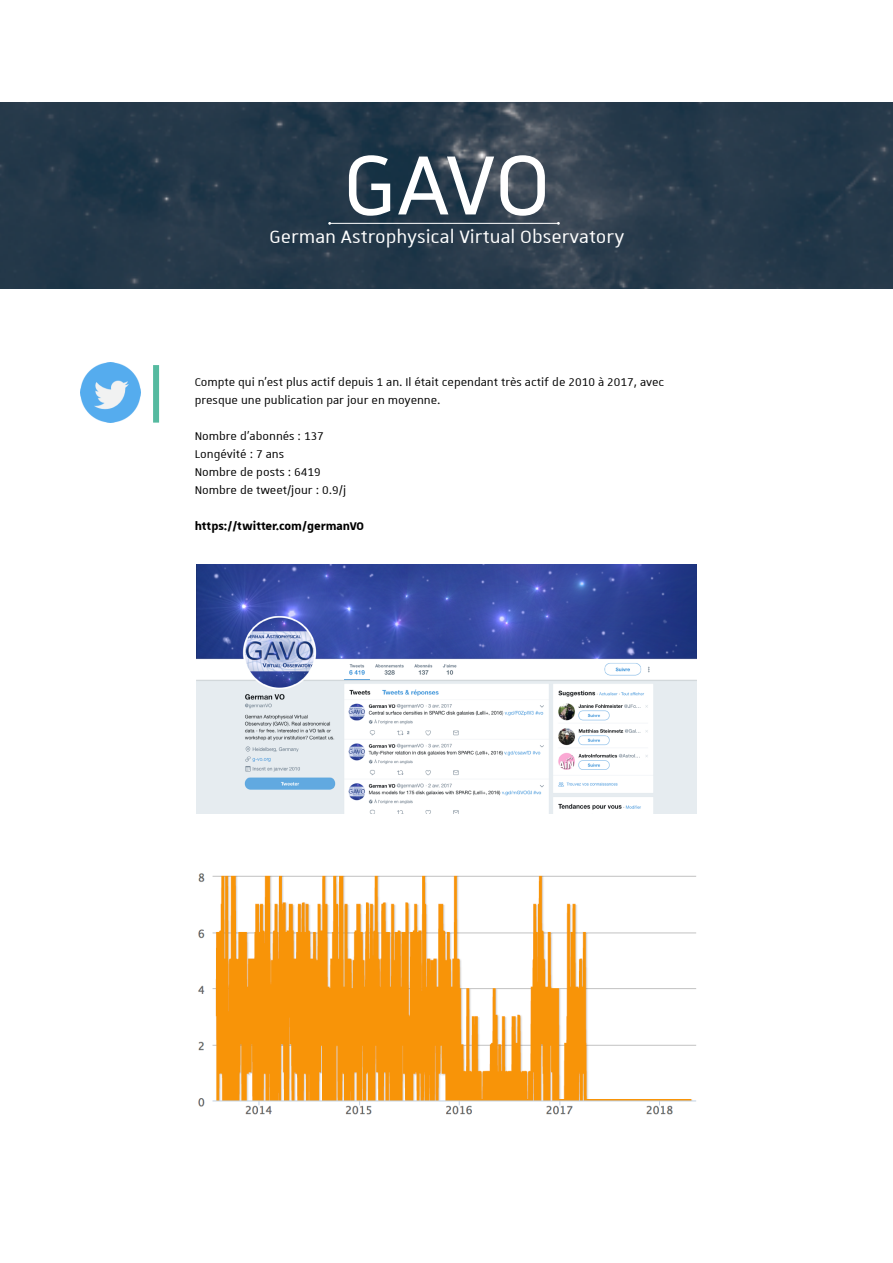
<style>
.page{position:relative;width:893px;height:1263px;background:#fff}
.page>*{position:absolute;margin:0;border:0;box-sizing:border-box;transform-origin:0 0}
.t1{font:114px "Unistra A";color:#fff}
.t2{font:24px "Unistra A";color:#fff}
.t3{font:15px/18px "Unistra A";color:#000}
.t4{font:700 15px "Unistra A";color:#000}
</style>
<div class="page">
<img style="left:81px;top:363px;width:59px;height:59px">
<img style="left:0;top:102px;width:893px;height:186px">
<hr style="left:330px;top:223px;width:228px;height:1px;background:#fff">
<div style="left:153px;top:365px;width:6px;height:58px;background:#56baa0"></div>
<img style="left:196px;top:564px;width:501px;height:249px">
<img style="left:198px;top:873px;width:498px;height:242px">
<h1 class="t1" style="left:343px;top:125px;width:209px">GAVO</h1>
<h2 class="t2" style="left:269px;top:224px;width:356px">German Astrophysical Virtual Observatory</h2>
<p class="t3" style="left:195px;top:372px;width:471px">Compte qui n’est plus actif depuis 1 an. Il était cependant très actif de 2010 à 2017, avec presque une publication par jour en moyenne.</p>
<p class="t3" style="left:195px;top:426px;width:153px">Nombre d’abonnés : 137<br>Longévité : 7 ans<br>Nombre de posts : 6419<br>Nombre de tweet/jour : 0.9/j</p>
<p class="t4" style="left:195px;top:517px;width:171px">https://twitter.com/germanVO</p>
</div>
